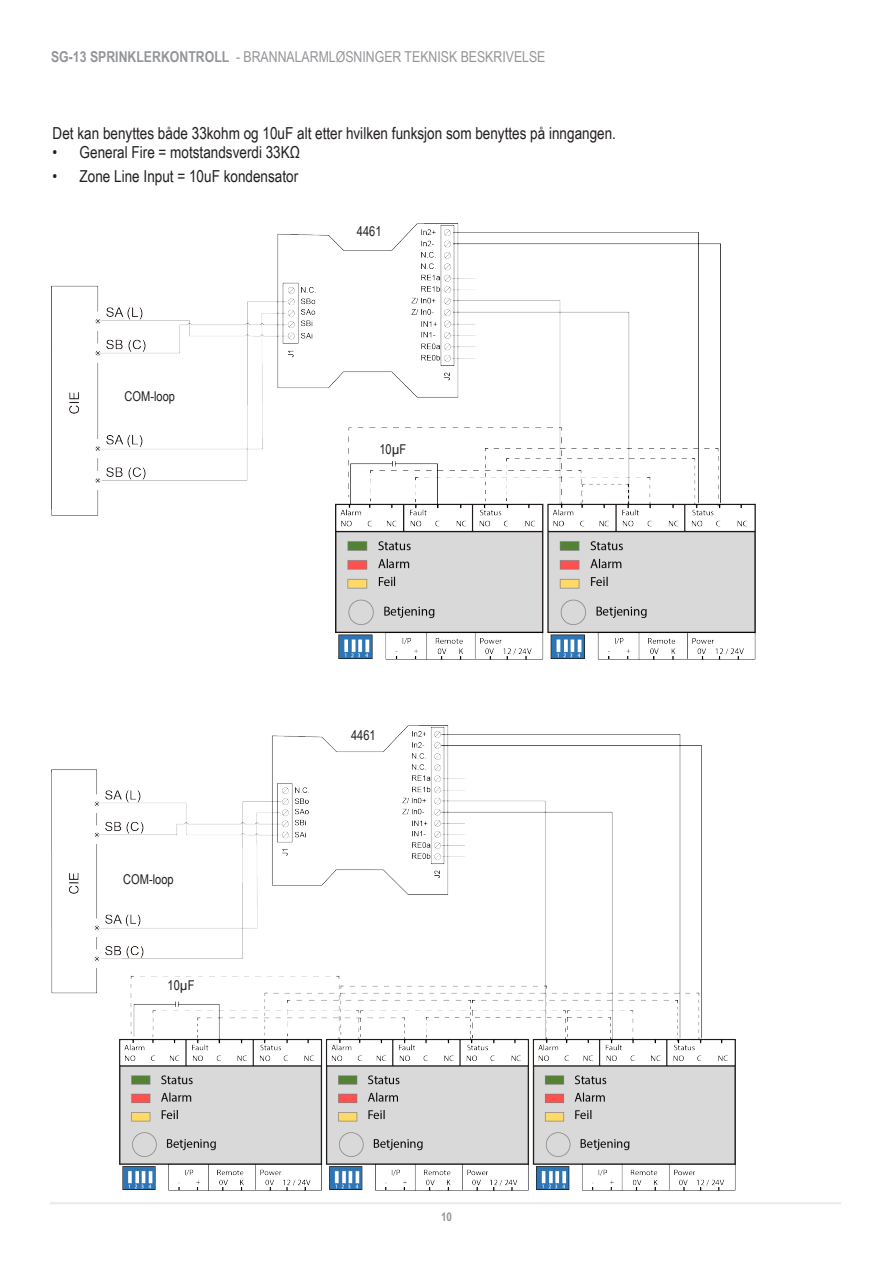
<style>
.page{position:relative;width:893px;height:1263px;background:#fff}
.page>*{position:absolute;margin:0;border:0;box-sizing:border-box;transform-origin:0 0}
.Bullet_list__level_1{font:16.5px "Arial Narrow";color:#231f20}
.t1{font:15px "Arial Narrow";color:#939598}
.Picture_text{font:13.5px "Arial Narrow";color:#231f20}
.t2{font:700 12px "Arial Narrow";color:#939598}
.s1{font-weight:700}
</style>
<div class="page">
<hr style="left:50px;top:1202px;width:791px;height:2px;background:#ebebea">
<img style="left:52px;top:725px;width:684px;height:465px">
<img style="left:51px;top:224px;width:704px;height:436px">
<p class="t1" style="left:51px;top:46px;width:496px"><span class="s1">SG-13 SPRINKLERKONTROLL</span> - BRANNALARMLØSNINGER TEKNISK BESKRIVELSE</p>
<p class="Bullet_list__level_1" style="left:53px;top:121px;width:565px">Det kan benyttes både 33kohm og 10uF alt etter hvilken funksjon som benyttes på inngangen.</p>
<p class="Bullet_list__level_1" style="left:53px;top:141px;width:249px">• General Fire = motstandsverdi 33KΩ</p>
<p class="Bullet_list__level_1" style="left:53px;top:165px;width:247px">• Zone Line Input = 10uF kondensator</p>
<p class="Picture_text" style="left:125px;top:387px;width:52px">COM-loop</p>
<p class="Picture_text" style="left:123px;top:869px;width:52px">COM-loop</p>
<p class="Picture_text" style="left:168px;top:975px;width:28px">10µF</p>
<p class="Picture_text" style="left:357px;top:222px;width:26px">4461</p>
<p class="Picture_text" style="left:379px;top:439px;width:28px">10µF</p>
<p class="Picture_text" style="left:351px;top:726px;width:26px">4461</p>
<p class="t2" style="left:441px;top:1207px;width:12px">10</p>
</div>
